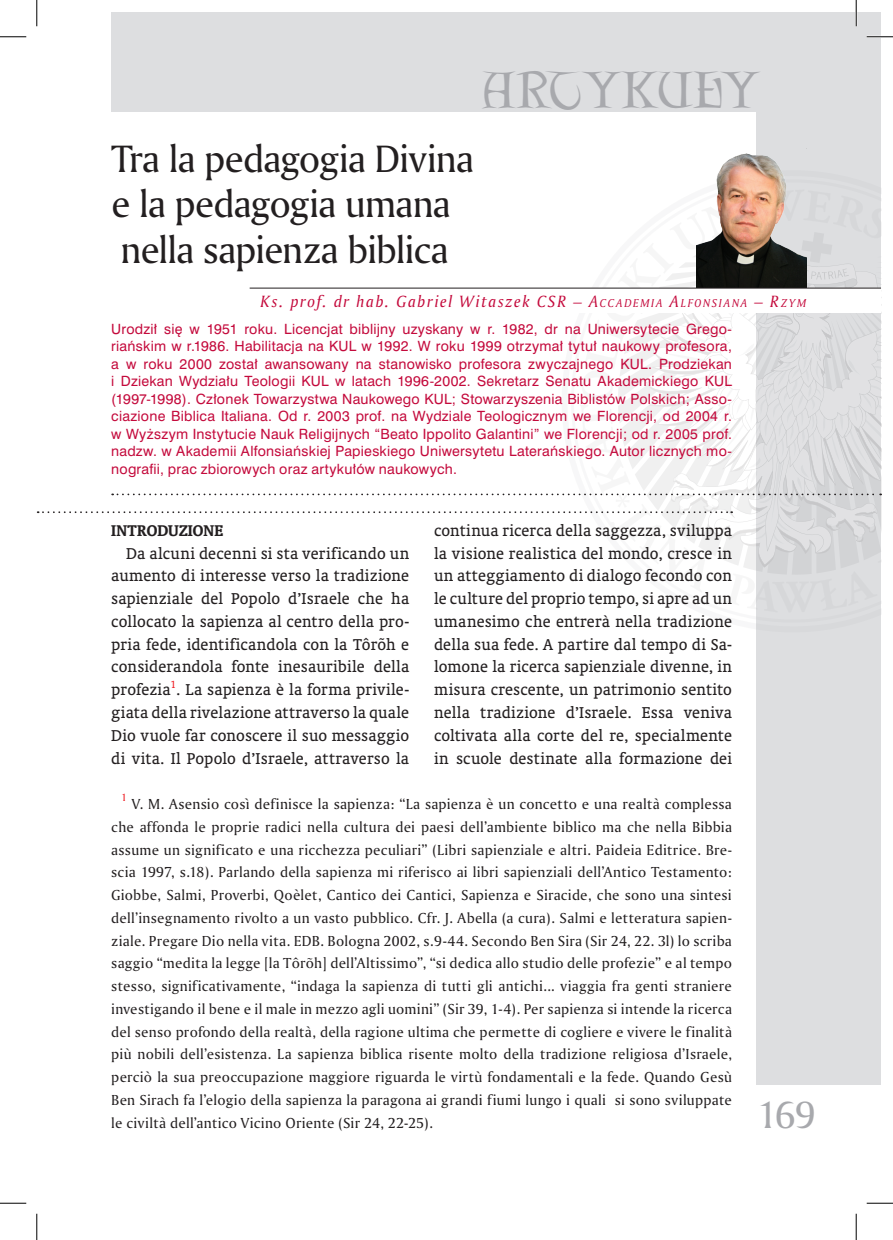
<style>
.page{position:relative;width:893px;height:1240px;background:#fff}
.page>*{position:absolute;margin:0;border:0;box-sizing:border-box;transform-origin:0 0}
.art-TEKST{font:46.55px "Lettergical PL";letter-spacing:-.005em;color:#a8a9ad}
.art-TYTUŁ{font:36.75px/45.5px "Amerigo PL";letter-spacing:-.035em;color:#231f20}
.pagina-strony{font:36.75px "Amerigo PL";color:#a8a9ad}
.art-TEKST-2{font:15.75px/22.8px "Oranda PL";letter-spacing:.01em;color:#231f20;text-align:justify}
.art-autor_do_prawej{font:italic 15.75px "Amerigo PL";letter-spacing:.095em;color:#c40a3c}
.art-podtytuł{font:700 15.75px "Oranda PL";letter-spacing:.015em;color:#231f20}
.art-przypis{font:14px/22.8px "Amerigo PL";letter-spacing:.015em;color:#231f20;text-align:justify}
.art-autor-opis{font:13.12px/17.5px "Swis 721 PL";letter-spacing:.02em;color:#c40a3c;text-align:justify}
.art-TEKST-3{font:10.15px "Oranda PL";color:#ee1d23}
.art-przypis-2{font:10.15px "Amerigo PL";color:#ee1d23}
.s1{font-style:inherit}
.s2{font-size:11.03px}
</style>
<div class="page">
<div style="left:756px;top:12px;width:124px;height:1071px;background:#dddee0"></div>
<div style="left:111px;top:12px;width:769px;height:99px;background:#dddee0"></div>
<img style="left:716px;top:153px;width:70px;height:36px">
<svg style="left:38px;top:189px;width:842px;height:385px"></svg>
<hr style="left:866px;top:36px;width:26px;height:2px;background:#fff">
<hr style="left:854px;top:0;width:2px;height:26px;background:#fff">
<svg style="left:0;top:36px;width:26px;height:1px"></svg>
<svg style="left:866px;top:36px;width:26px;height:1px"></svg>
<svg style="left:0;top:1202px;width:26px;height:1px"></svg>
<svg style="left:866px;top:1202px;width:26px;height:1px"></svg>
<svg style="left:36px;top:0;width:1px;height:26px"></svg>
<svg style="left:36px;top:1213px;width:1px;height:26px"></svg>
<svg style="left:855px;top:0;width:1px;height:26px"></svg>
<svg style="left:855px;top:1213px;width:1px;height:26px"></svg>
<p class="art-TEKST" style="left:482px;top:61px;width:279px">ARTYKUŁY</p>
<p class="art-TYTUŁ" style="left:111px;top:135px;width:364px">Tra la pedagogia Divina e la pedagogia umana</p>
<p class="art-TYTUŁ" style="left:121px;top:226px;width:329px">nella sapienza biblica</p>
<p class="art-autor_do_prawej" style="left:260px;top:290px;width:547px">Ks. prof. dr hab. Gabriel Witaszek CSR – <span class="s1">A</span><span class="s2">CCA DEMIA</span> <span class="s1">A</span><span class="s2">LFONSIA NA</span> <span class="s1">– R</span><span class="s2">ZYM</span></p>
<p class="art-autor-opis" style="left:111px;top:320px;width:622px">Urodził się w 1951 roku. Licencjat biblijny uzyskany w r. 1982, dr na Uniwersytecie Grego&shy;riańskim w r.1986. Habilitacja na KUL w 1992. W roku 1999 otrzymał tytuł naukowy profesora, a w roku 2000 został awansowany na stanowisko profesora zwyczajnego KUL. Prodziekan i Dziekan Wydziału Teologii KUL w latach 1996-2002. Sekretarz Senatu Akademickiego KUL (1997-1998). Członek Towarzystwa Naukowego KUL; Stowarzyszenia Biblistów Polskich; Asso&shy;ciazione Biblica Italiana. Od r. 2003 prof. na Wydziale Teologicznym we Florencji, od 2004 r. w Wyższym Instytucie Nauk Religijnych “Beato Ippolito Galantini” we Florencji; od r. 2005 prof. nadzw. w Akademii Alfonsiańskiej Papieskiego Uniwersytetu Laterańskiego. Autor licznych mo&shy;nografii, prac zbiorowych oraz artykułów naukowych.</p>
<p class="art-podtytuł" style="left:111px;top:520px;width:113px">INTRODUZIONE</p>
<p class="art-TEKST-2" style="left:111px;top:541px;width:299px;text-indent:15px">Da alcuni decenni si sta verificando un aumento di interesse verso la tradizione sapienziale del Popolo d’Israele che ha collocato la sapienza al centro della pro&shy;pria fede, identificandola con la Tôrõh e considerandola fonte inesauribile della profezia . La sapienza è la forma privile-</p>
<p class="art-TEKST-3" style="left:170px;top:677px;width:7px">1</p>
<p class="art-TEKST-2" style="left:111px;top:700px;width:299px">giata della rivelazione attraverso la quale Dio vuole far conoscere il suo messaggio di vita. Il Popolo d’Israele, attraverso la</p>
<p class="art-TEKST-2" style="left:434px;top:518px;width:299px">continua ricerca della saggezza, sviluppa la visione realistica del mondo, cresce in un atteggiamento di dialogo fecondo con le culture del proprio tempo, si apre ad un umanesimo che entrerà nella tradizione della sua fede. A partire dal tempo di Sa&shy;lomone la ricerca sapienziale divenne, in misura crescente, un patrimonio sentito nella tradizione d’Israele. Essa veniva coltivata alla corte del re, specialmente in scuole destinate alla formazione dei</p>
<p class="art-przypis-2" style="left:121px;top:791px;width:7px">1</p>
<p class="art-przypis" style="left:111px;top:792px;width:622px;text-indent:20px">V. M. Asensio così definisce la sapienza: “La sapienza è un concetto e una realtà complessa che affonda le proprie radici nella cultura dei paesi dell’ambiente biblico ma che nella Bibbia assume un significato e una ricchezza peculiari” (Libri sapienziale e altri. Paideia Editrice. Bre&shy;scia 1997, s.18). Parlando della sapienza mi riferisco ai libri sapienziali dell’Antico Testamento:<br>Giobbe, Salmi, Proverbi, Qoèlet, Cantico dei Cantici, Sapienza e Siracide, che sono una sintesi dell’insegnamento rivolto a un vasto pubblico. Cfr. J. Abella (a cura). Salmi e letteratura sapien&shy;ziale. Pregare Dio nella vita. EDB. Bologna 2002, s.9-44. Secondo Ben Sira (Sir 24, 22. 3l) lo scriba saggio “medita la legge [la Tôrõh] dell’Altissimo”, “si dedica allo studio delle profezie” e al tempo stesso, significativamente, “indaga la sapienza di tutti gli antichi... viaggia fra genti straniere investigando il bene e il male in mezzo agli uomini” (Sir 39, 1-4). Per sapienza si intende la ricerca del senso profondo della realtà, della ragione ultima che permette di cogliere e vivere le finalità più nobili dell’esistenza. La sapienza biblica risente molto della tradizione religiosa d’Israele, perciò la sua preoccupazione maggiore riguarda le virtù fondamentali e la fede. Quando Gesù Ben Sirach fa l’elogio della sapienza la paragona ai grandi fiumi lungo i quali si sono sviluppate le civiltà dell’antico Vicino Oriente (Sir 24, 22-25).</p>
<p class="pagina-strony" style="left:756px;top:1089px;width:60px">169</p>
</div>
